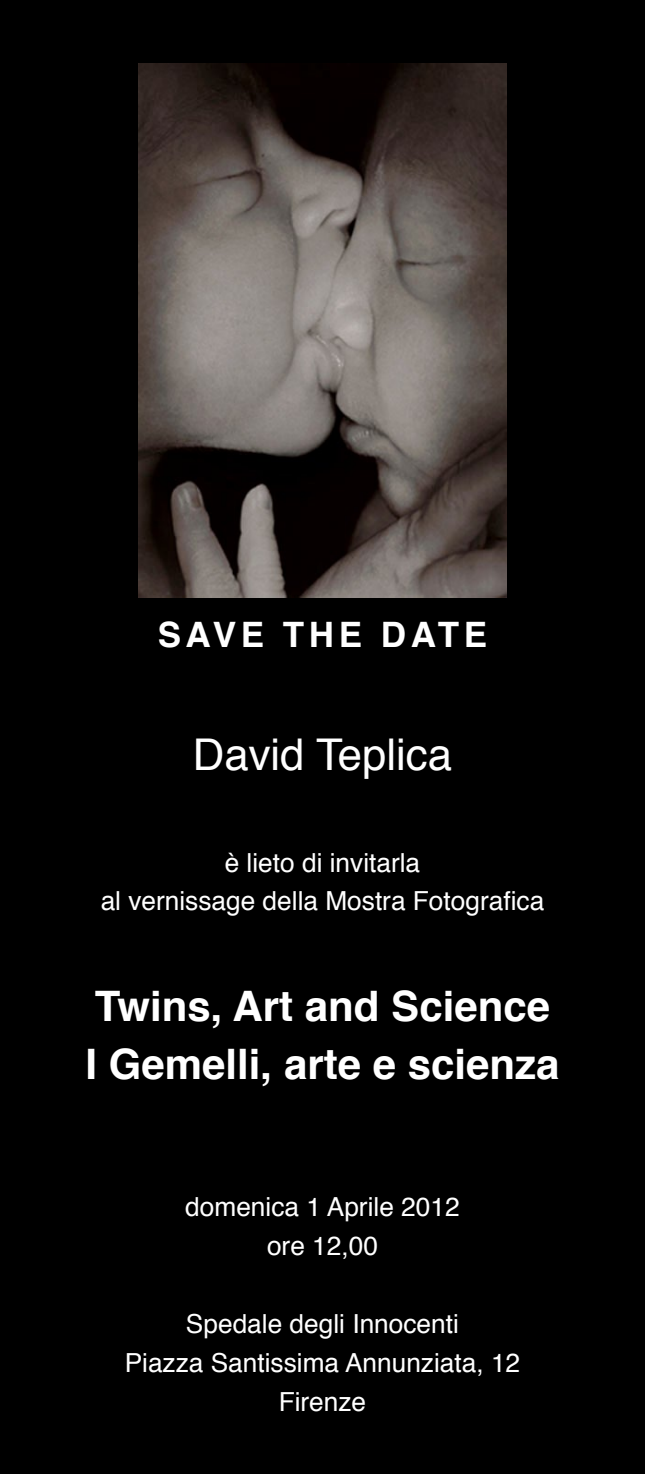
<style>
.page{position:relative;width:645px;height:1474px;background:#fff}
.page>*{position:absolute;margin:0;border:0;box-sizing:border-box;transform-origin:0 0}
.t1{font:43.75px "Helvetica";color:#fff}
.t2{font:700 42px/58.3px "Helvetica";color:#fff}
.t3{font:700 35px "Helvetica";letter-spacing:.13em;color:#fff}
.t4{font:26.25px/39px "Helvetica";color:#fff;text-align:center}
</style>
<div class="page">
<div style="left:0;top:0;width:645px;height:1473px;background:#000"></div>
<img style="left:138px;top:63px;width:369px;height:534px">
<h3 class="t3" style="left:158px;top:607px;width:331px">SAVE THE DATE</h3>
<h1 class="t1" style="left:193px;top:720px;width:261px">David Teplica</h1>
<p class="t4" style="left:101px;top:845px;width:445px;line-height:37.3px">è lieto di invitarla<br>al vernissage della Mostra Fotografica</p>
<h2 class="t2" style="left:85px;top:977px;width:475px">Twins, Art and Science<br>I Gemelli, arte e scienza</h2>
<p class="t4" style="left:185px;top:1187px;width:276px">domenica 1 Aprile 2012 ore 12,00</p>
<p class="t4" style="left:125px;top:1304px;width:397px">Spedale degli Innocenti<br>Piazza Santissima Annunziata, 12<br>Firenze</p>
</div>
